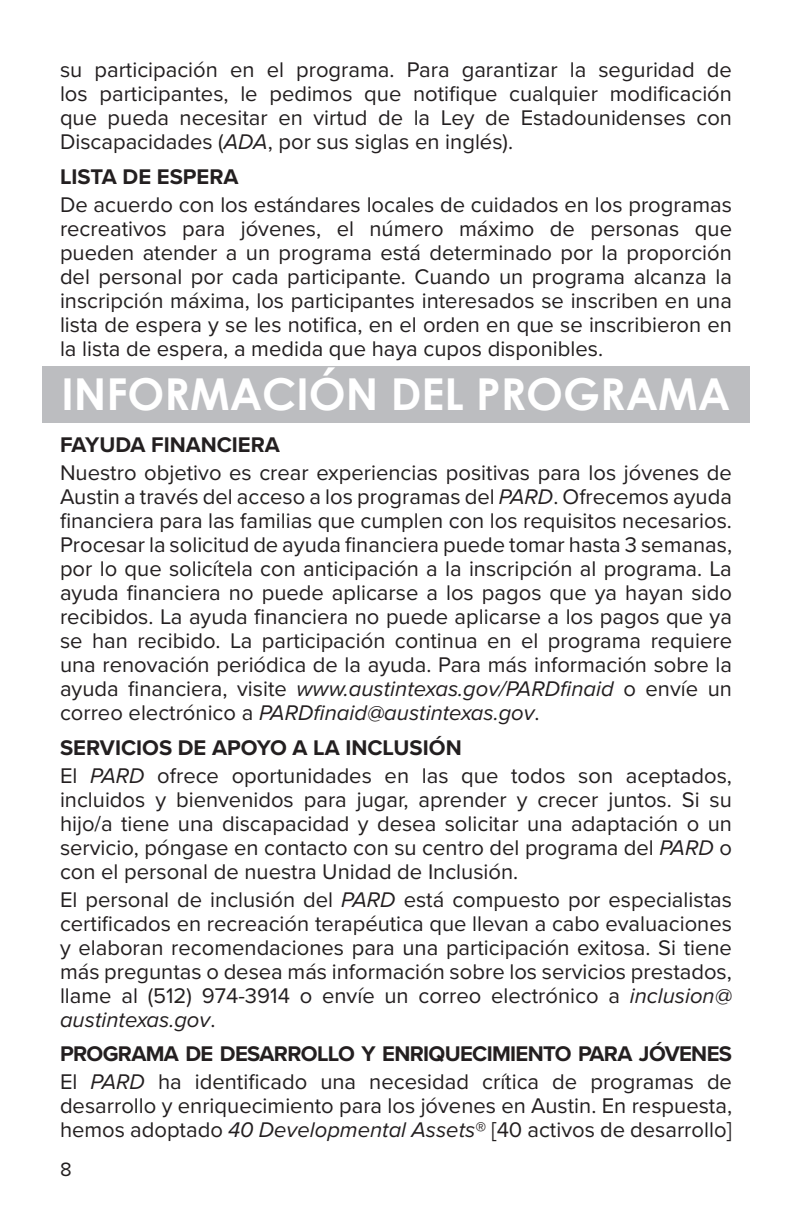
<style>
.page{position:relative;width:792px;height:1224px;background:#fff}
.page>*{position:absolute;margin:0;border:0;box-sizing:border-box;transform-origin:0 0}
.Page_Header_2{font:700 44px "Century Gothic";color:#fff}
.Body_Text{font:22px/24px "Proxima Nova";color:#231f20;text-align:justify}
.t1{font:700 22px "Proxima Nova";color:#231f20}
.t2{font:700 22px "Proxima Nova";letter-spacing:-.03em;color:#231f20}
.t3{font:20px "Proxima Nova";color:#231f20}
.s1{font-style:italic}
</style>
<div class="page">
<div style="left:42px;top:367px;width:708px;height:56px;background:#bcbdc0"></div>
<p class="Body_Text" style="left:60px;top:57px;width:674px">su participación en el programa. Para garantizar la seguridad de los participantes, le pedimos que notifique cualquier modificación que pueda necesitar en virtud de la Ley de Estadounidenses con Discapacidades (<span class="s1">ADA</span>, por sus siglas en inglés).</p>
<p class="t1" style="left:60px;top:160px;width:180px">LISTA DE ESPERA</p>
<p class="Body_Text" style="left:60px;top:191px;width:674px">De acuerdo con los estándares locales de cuidados en los programas recreativos para jóvenes, el número máximo de personas que pueden atender a un programa está determinado por la proporción del personal por cada participante. Cuando un programa alcanza la inscripción máxima, los participantes interesados se inscriben en una lista de espera y se les notifica, en el orden en que se inscribieron en la lista de espera, a medida que haya cupos disponibles.</p>
<p class="Page_Header_2" style="left:62px;top:360px;width:670px">INFORMACIÓN DEL PROGRAMA</p>
<p class="t1" style="left:60px;top:428px;width:221px">FAYUDA FINANCIERA</p>
<p class="Body_Text" style="left:60px;top:460px;width:674px">Nuestro objetivo es crear experiencias positivas para los jóvenes de Austin a través del acceso a los programas del <span class="s1">PARD</span>. Ofrecemos ayuda financiera para las familias que cumplen con los requisitos necesarios.<br>Procesar la solicitud de ayuda financiera puede tomar hasta 3 semanas, por lo que solicítela con anticipación a la inscripción al programa. La ayuda financiera no puede aplicarse a los pagos que ya hayan sido recibidos. La ayuda financiera no puede aplicarse a los pagos que ya se han recibido. La participación continua en el programa requiere una renovación periódica de la ayuda. Para más información sobre la ayuda financiera, visite <span class="s1">www.austintexas.gov/PARDfinaid</span> o envíe un correo electrónico a <span class="s1">PARDfinaid@austintexas.gov</span>.</p>
<p class="t1" style="left:60px;top:731px;width:403px">SERVICIOS DE APOYO A LA INCLUSIÓN</p>
<p class="Body_Text" style="left:60px;top:762px;width:674px">El <span class="s1">PARD</span> ofrece oportunidades en las que todos son aceptados, incluidos y bienvenidos para jugar, aprender y crecer juntos. Si su hijo/a tiene una discapacidad y desea solicitar una adaptación o un servicio, póngase en contacto con su centro del programa del <span class="s1">PARD</span> o con el personal de nuestra Unidad de Inclusión.</p>
<p class="Body_Text" style="left:60px;top:886px;width:674px">El personal de inclusión del <span class="s1">PARD</span> está compuesto por especialistas certificados en recreación terapéutica que llevan a cabo evaluaciones y elaboran recomendaciones para una participación exitosa. Si tiene más preguntas o desea más información sobre los servicios prestados, llame al (512) 974-3914 o envíe un correo electrónico a <span class="s1">inclusion@ austintexas.gov</span>.</p>
<p class="t2" style="left:60px;top:1037px;width:674px">PROGRAMA DE DESARROLLO Y ENRIQUECIMIENTO PARA JÓVENES</p>
<p class="Body_Text" style="left:60px;top:1069px;width:674px">El <span class="s1">PARD</span> ha identificado una necesidad crítica de programas de desarrollo y enriquecimiento para los jóvenes en Austin. En respuesta, hemos adoptado <span class="s1">40 Developmental Assets</span>® [40 activos de desarrollo]</p>
<p class="t3" style="left:60px;top:1154px;width:13px">8</p>
</div>
